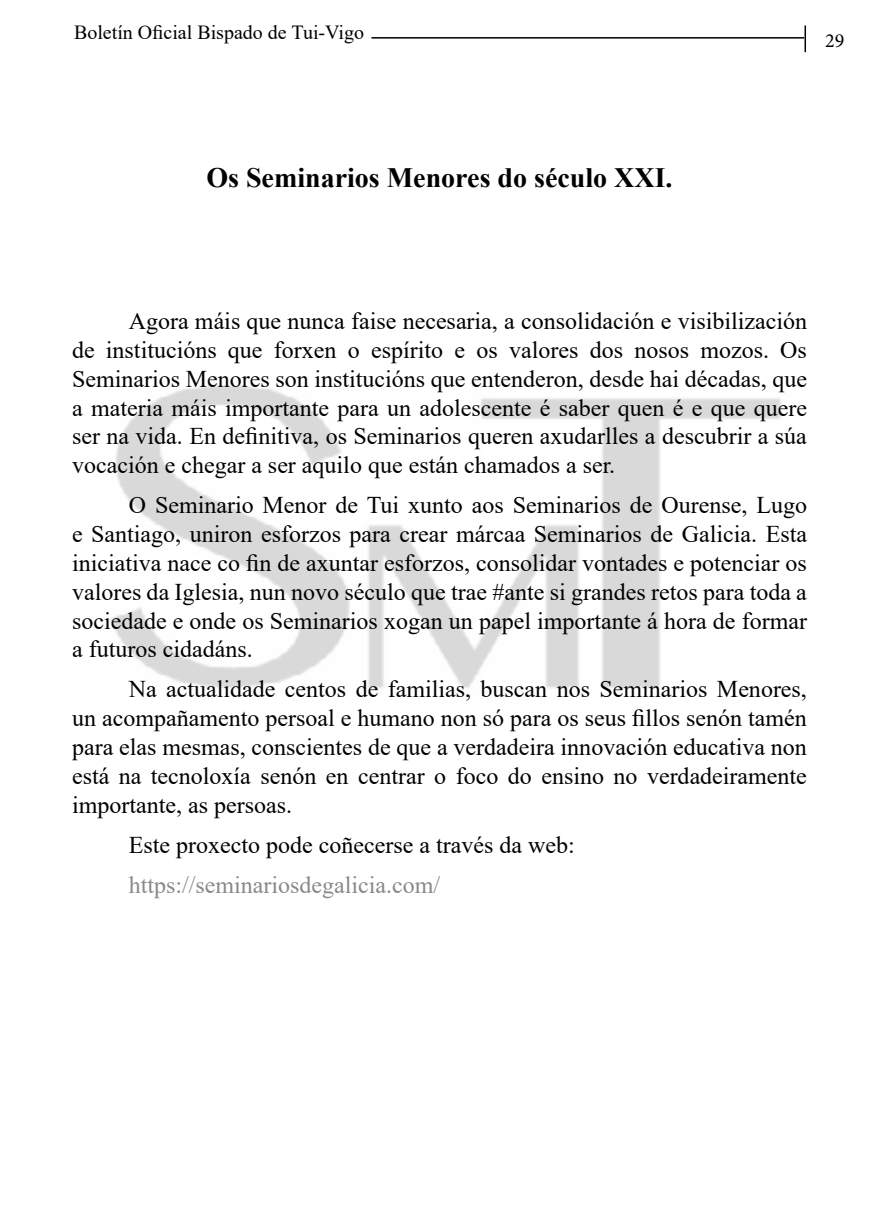
<style>
.page{position:relative;width:879px;height:1219px;background:#fff}
.page>*{position:absolute;margin:0;border:0;box-sizing:border-box;transform-origin:0 0}
.t1{font:700 28px "Times New Roman";color:#000}
.t2{font:24px/28.8px "Times New Roman";color:#000;text-align:justify}
.t3{font:24px "Times New Roman";color:#8a8989}
.t4{font:20px "Times New Roman";color:#000}
.t5{font:20px "Minion Pro";color:#000}
</style>
<div class="page">
<hr style="left:371px;top:37px;width:433px;height:2px;background:#000">
<hr style="left:804px;top:26px;width:2px;height:26px;background:#000">
<img style="left:110px;top:385px;width:671px;height:303px">
<p class="t4" style="left:74px;top:19px;width:291px">Boletín Oficial Bispado de Tui-Vigo</p>
<p class="t5" style="left:825px;top:27px;width:21px">29</p>
<p class="t1" style="left:206px;top:157px;width:468px">Os Seminarios Menores do século XXI.</p>
<p class="t2" style="left:72px;top:306px;width:736px;text-indent:57px">Agora máis que nunca faise necesaria, a consolidación e visibilización de institucións que forxen o espírito e os valores dos nosos mozos. Os Seminarios Menores son institucións que entenderon, desde hai décadas, que a materia máis importante para un adolescente é saber quen é e que quere ser na vida. En definitiva, os Seminarios queren axudarlles a descubrir a súa vocación e chegar a ser aquilo que están chamados a ser.</p>
<p class="t2" style="left:72px;top:490px;width:736px;text-indent:57px">O Seminario Menor de Tui xunto aos Seminarios de Ourense, Lugo e Santiago, uniron esforzos para crear márcaa Seminarios de Galicia. Esta iniciativa nace co fin de axuntar esforzos, consolidar vontades e potenciar os valores da Iglesia, nun novo século que trae #ante si grandes retos para toda a sociedade e onde os Seminarios xogan un papel importante á hora de formar a futuros cidadáns.</p>
<p class="t2" style="left:72px;top:674px;width:736px;text-indent:57px">Na actualidade centos de familias, buscan nos Seminarios Menores, un acompañamento persoal e humano non só para os seus fillos senón tamén para elas mesmas, conscientes de que a verdadeira innovación educativa non está na tecnoloxía senón en centrar o foco do ensino no verdadeiramente importante, as persoas.</p>
<p class="t2" style="left:129px;top:830px;width:447px">Este proxecto pode coñecerse a través da web:</p>
<p class="t3" style="left:129px;top:868px;width:313px">https://seminariosdegalicia.com/</p>
</div>
